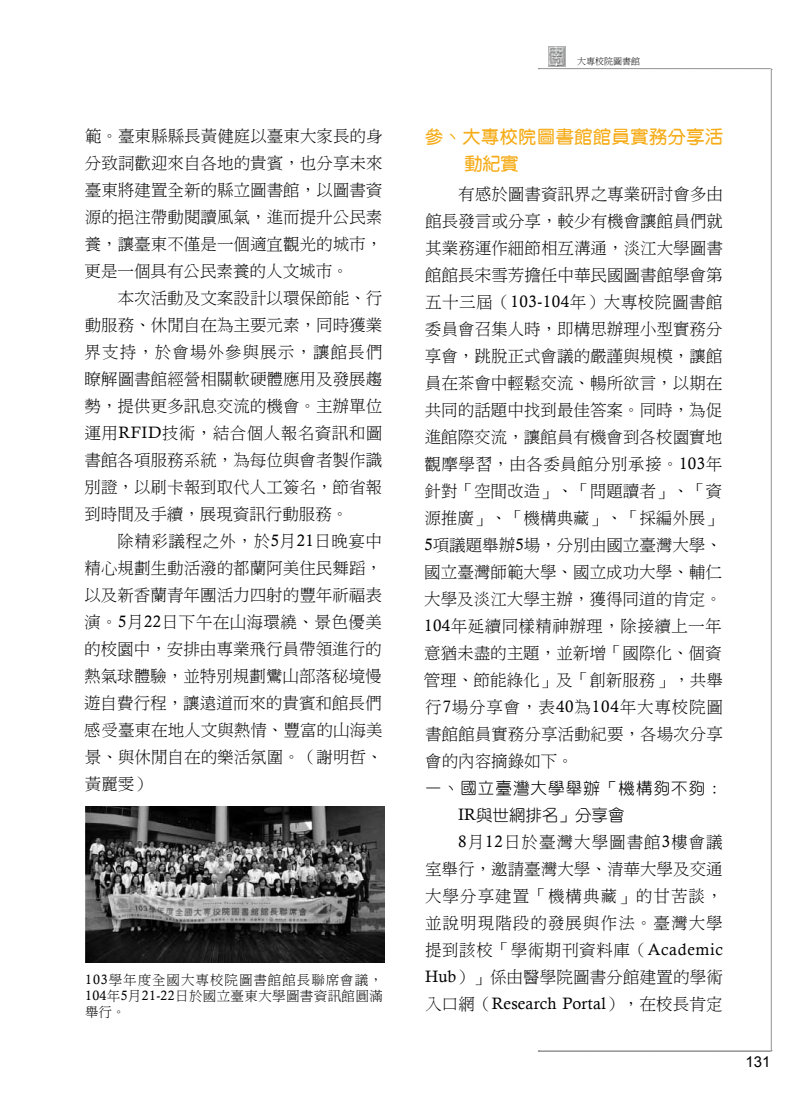
<style>
.page{position:relative;width:808px;height:1106px;background:#fff}
.page>*{position:absolute;margin:0;border:0;box-sizing:border-box;transform-origin:0 0}
.t1{font:18px/27px "DF Yuan Bd HK BF";letter-spacing:.035em;color:#f6ac19}
.t2{font:16.5px/27px "DF Ming Lt HK BF";color:#000;text-align:justify}
.t3{font:16.5px/27px "DF Yuan Lt HK BF";letter-spacing:.065em;color:#000}
.t4{font:16.5px "Calisto";letter-spacing:.01em;color:#000}
.t5{font:15px "Arial";color:#000}
.t6{font:13.5px/16.2px "DF Ming Lt HK BF";letter-spacing:.07em;color:#000;text-align:justify}
.t7{font:9px "DF Ming Lt HK BF";color:#000}
.s1{font-family:"Calisto"}
.s2{font-family:"DF Ming Lt HK BF"}
</style>
<div class="page">
<svg style="left:538px;top:68px;width:234px;height:983px"></svg>
<img style="left:548px;top:46px;width:17px;height:21px">
<img style="left:85px;top:806px;width:299px;height:156px">
<p class="t2" style="left:85px;top:122px;width:299px">範。臺東縣縣長黃健庭以臺東大家長的身分致詞歡迎來自各地的貴賓，也分享未來臺東將建置全新的縣立圖書館，以圖書資源的挹注帶動閱讀風氣，進而提升公民素養，讓臺東不僅是一個適宜觀光的城市，更是一個具有公民素養的人文城市。</p>
<p class="t2" style="left:84px;top:284px;width:299px;text-indent:33px">本次活動及文案設計以環保節能、行動服務、休閒自在為主要元素，同時獲業界支持，於會場外參與展示，讓館長們瞭解圖書館經營相關軟硬體應用及發展趨勢，提供更多訊息交流的機會。主辦單位運用<span class="s1">RFID</span>技術，結合個人報名資訊和圖書館各項服務系統，為每位與會者製作識別證，以刷卡報到取代人工簽名，節省報到時間及手續，展現資訊行動服務。</p>
<p class="t2" style="left:84px;top:527px;width:300px;text-indent:33px">除精彩議程之外，於<span class="s1">5</span>月<span class="s1">21</span>日晚宴中精心規劃生動活潑的都蘭阿美住民舞蹈，以及新香蘭青年團活力四射的豐年祈福表演。<span class="s1">5</span>月<span class="s1">22</span>日下午在山海環繞、景色優美的校園中，安排由專業飛行員帶領進行的熱氣球體驗，並特別規劃鸞山部落秘境慢遊自費行程，讓遠道而來的貴賓和館長們感受臺東在地人文與熱情、豐富的山海美景、與休閒自在的樂活氛圍。（謝明哲、黃麗雯）</p>
<p class="t6" style="left:85px;top:971px;width:299px"><span class="s1">103</span>學年度全國大專校院圖書館館長聯席會議，<span class="s1">104</span>年<span class="s1">5</span>月<span class="s1">21-22</span>日於國立臺東大學圖書資訊館圓滿舉行。</p>
<p class="t7" style="left:577px;top:56px;width:64px">大專校院圖書館</p>
<p class="t1" style="left:464px;top:123px;width:260px;text-indent:-39px">參、大專校院圖書館館員實務分享活動紀實</p>
<p class="t2" style="left:424px;top:181px;width:301px;text-indent:34px">有感於圖書資訊界之專業研討會多由館長發言或分享，較少有機會讓館員們就其業務運作細節相互溝通，淡江大學圖書館館長宋雪芳擔任中華民國圖書館學會第五十三屆（<span class="s1">103-104</span>年）大專校院圖書館委員會召集人時，即構思辦理小型實務分享會，跳脫正式會議的嚴謹與規模，讓館員在茶會中輕鬆交流、暢所欲言，以期在共同的話題中找到最佳答案。同時，為促進館際交流，讓館員有機會到各校園實地觀摩學習，由各委員館分別承接。<span class="s1">103</span>年針對「空間改造」、「問題讀者」、「資源推廣」、「機構典藏」、「採編外展」<span class="s1">5</span>項議題舉辦<span class="s1">5</span>場，分別由國立臺灣大學、國立臺灣師範大學、國立成功大學、輔仁大學及淡江大學主辦，獲得同道的肯定。<span class="s1">104</span>年延續同樣精神辦理，除接續上一年意猶未盡的主題，並新增「國際化、個資管理、節能綠化」及「創新服務」，共舉行<span class="s1">7</span>場分享會，表<span class="s1">40</span>為<span class="s1">104</span>年大專校院圖書館館員實務分享活動紀要，各場次分享會的內容摘錄如下。</p>
<p class="t3" style="left:458px;top:775px;width:266px;text-indent:-33px">一、國立臺灣大學舉辦「機構夠不夠：<br><span class="s1">IR</span>與世網排名」分享會</p>
<p class="t2" style="left:425px;top:829px;width:299px;text-indent:33px"><span class="s1">8</span>月<span class="s1">12</span>日於臺灣大學圖書館<span class="s1">3</span>樓會議室舉行，邀請臺灣大學、清華大學及交通大學分享建置「機構典藏」的甘苦談，並說明現階段的發展與作法。臺灣大學提到該校「學術期刊資料庫（<span class="s1">Academic Hub</span>）」係由醫學院圖書分館建置的學術</p>
<p class="t4" style="left:425px;top:994px;width:299px"><span class="s2">入口網（</span>Research Portal<span class="s2">），在校長肯定</span></p>
<p class="t5" style="left:745px;top:1051px;width:27px">131</p>
</div>
